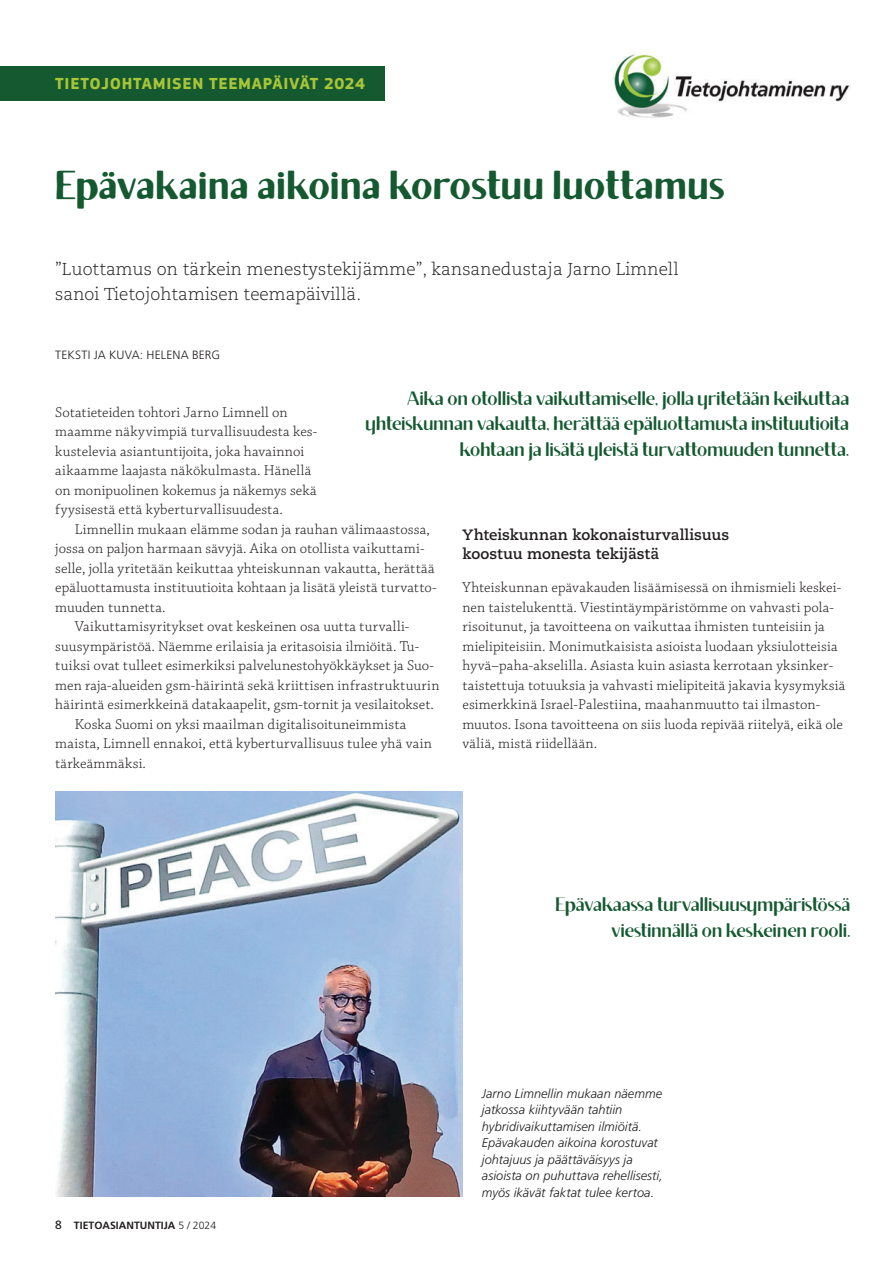
<style>
.page{position:relative;width:893px;height:1263px;background:#fff}
.page>*{position:absolute;margin:0;border:0;box-sizing:border-box;transform-origin:0 0}
.t1{font:700 40.5px "Brixton Sans TC";letter-spacing:.01em;color:#145930}
.t2{font:300 19.5px/25.5px "Brixton Sans TC";letter-spacing:.005em;color:#145930;text-align:right}
.t3{font:300 17.25px/25.5px "Caecilia LT Std";color:#231f20}
.t4{font:700 16.5px "PF Square Sans Pro";letter-spacing:.045em;color:#a8c538}
.t5{font:300 15px/19.5px "Chaparral Pro";letter-spacing:.015em;color:#231f20}
.t6{font:700 15px/19.5px "Caecilia LT Std";color:#231f20}
.t7{font:italic 300 12.75px/16.5px "Frutiger LT Std";color:#231f20}
.t8{font:300 12px "Frutiger LT Std";letter-spacing:.015em;color:#231f20}
.t9{font:700 10.5px "Frutiger LT Std";color:#231f20}
.s1{font-weight:400;font-size:12px}
.s2{font-weight:300}
</style>
<div class="page">
<img style="left:55px;top:792px;width:407px;height:405px">
<div style="left:0;top:66px;width:385px;height:34px;background:#145930"></div>
<img style="left:614px;top:51px;width:236px;height:67px">
<p class="t4" style="left:55px;top:77px;width:311px">TIETOJOHTAMISEN TEEMAPÄIVÄT 2024</p>
<h1 class="t1" style="left:55px;top:161px;width:671px">Epävakaina aikoina korostuu luottamus</h1>
<p class="t3" style="left:55px;top:256px;width:625px">”Luottamus on tärkein menestystekijämme”, kansanedustaja Jarno Limnell sanoi Tietojohtamisen teemapäivillä.</p>
<p class="t8" style="left:55px;top:347px;width:166px">TEKSTI JA KUVA: HELENA BERG</p>
<h2 class="t2" style="left:366px;top:386px;width:485px">Aika on otollista vaikuttamiselle, jolla yritetään keikuttaa yhteiskunnan vakautta, herättää epäluottamusta instituutioita kohtaan ja lisätä yleistä turvattomuuden tunnetta.</h2>
<p class="t5" style="left:55px;top:404px;width:264px">Sotatieteiden tohtori Jarno Limnell on maamme näkyvimpiä turvallisuudesta kes&shy;kustelevia asiantuntijoita, joka havainnoi aikaamme laajasta näkökulmasta. Hänellä on monipuolinen kokemus ja näkemys sekä fyysisestä että kyberturvallisuudesta.</p>
<p class="t5" style="left:75px;top:521px;width:357px">Limnellin mukaan elämme sodan ja rauhan välimaastossa,</p>
<p class="t5" style="left:55px;top:540px;width:371px">jossa on paljon harmaan sävyjä. Aika on otollista vaikuttami-</p>
<p class="t5" style="left:55px;top:560px;width:381px">selle, jolla yritetään keikuttaa yhteiskunnan vakautta, herättää</p>
<p class="t5" style="left:55px;top:579px;width:383px">epäluottamusta instituutioita kohtaan ja lisätä yleistä turvatto-</p>
<p class="t5" style="left:55px;top:599px;width:112px">muuden tunnetta.</p>
<p class="t5" style="left:75px;top:618px;width:336px">Vaikuttamisyritykset ovat keskeinen osa uutta turvalli-</p>
<p class="t5" style="left:55px;top:638px;width:365px">suusympäristöä. Näemme erilaisia ja eritasoisia ilmiöitä. Tu-</p>
<p class="t5" style="left:55px;top:657px;width:380px">tuiksi ovat tulleet esimerkiksi palvelunestohyökkäykset ja Suo-</p>
<p class="t5" style="left:55px;top:677px;width:386px">men raja-alueiden gsm-häirintä sekä kriittisen infrastruktuurin</p>
<p class="t5" style="left:55px;top:696px;width:380px">häirintä esimerkkeinä datakaapelit, gsm-tornit ja vesilaitokset.</p>
<p class="t5" style="left:75px;top:716px;width:333px">Koska Suomi on yksi maailman digitalisoituneimmista</p>
<p class="t5" style="left:55px;top:735px;width:378px">maista, Limnell ennakoi, että kyberturvallisuus tulee yhä vain</p>
<p class="t5" style="left:55px;top:755px;width:92px">tärkeämmäksi.</p>
<p class="t6" style="left:462px;top:525px;width:268px">Yhteiskunnan kokonaisturvallisuus koostuu monesta tekijästä</p>
<p class="t5" style="left:462px;top:579px;width:384px">Yhteiskunnan epävakauden lisäämisessä on ihmismieli keskei&shy;nen taistelukenttä. Viestintäympäristömme on vahvasti pola&shy;risoitunut, ja tavoitteena on vaikuttaa ihmisten tunteisiin ja mielipiteisiin. Monimutkaisista asioista luodaan yksiulotteisia hyvä–paha-akselilla. Asiasta kuin asiasta kerrotaan yksinker&shy;taistettuja totuuksia ja vahvasti mielipiteitä jakavia kysymyksiä esimerkkinä Israel-Palestiina, maahanmuutto tai ilmaston&shy;muutos. Isona tavoitteena on siis luoda repivää riitelyä, eikä ole väliä, mistä riidellään.</p>
<h2 class="t2" style="left:555px;top:892px;width:296px">Epävakaassa turvallisuusympäristössä viestinnällä on keskeinen rooli.</h2>
<p class="t9" style="left:55px;top:1220px;width:162px"><span class="s1">8</span> TIETOASIANTUNTIJA <span class="s2">5 / 2024</span></p>
<p class="t7" style="left:482px;top:1085px;width:182px">Jarno Limnellin mukaan näemme jatkossa kiihtyvään tahtiin hybridivaikuttamisen ilmiöitä.<br>Epävakauden aikoina korostuvat johtajuus ja päättäväisyys ja asioista on puhuttava rehellisesti, myös ikävät faktat tulee kertoa.</p>
</div>
